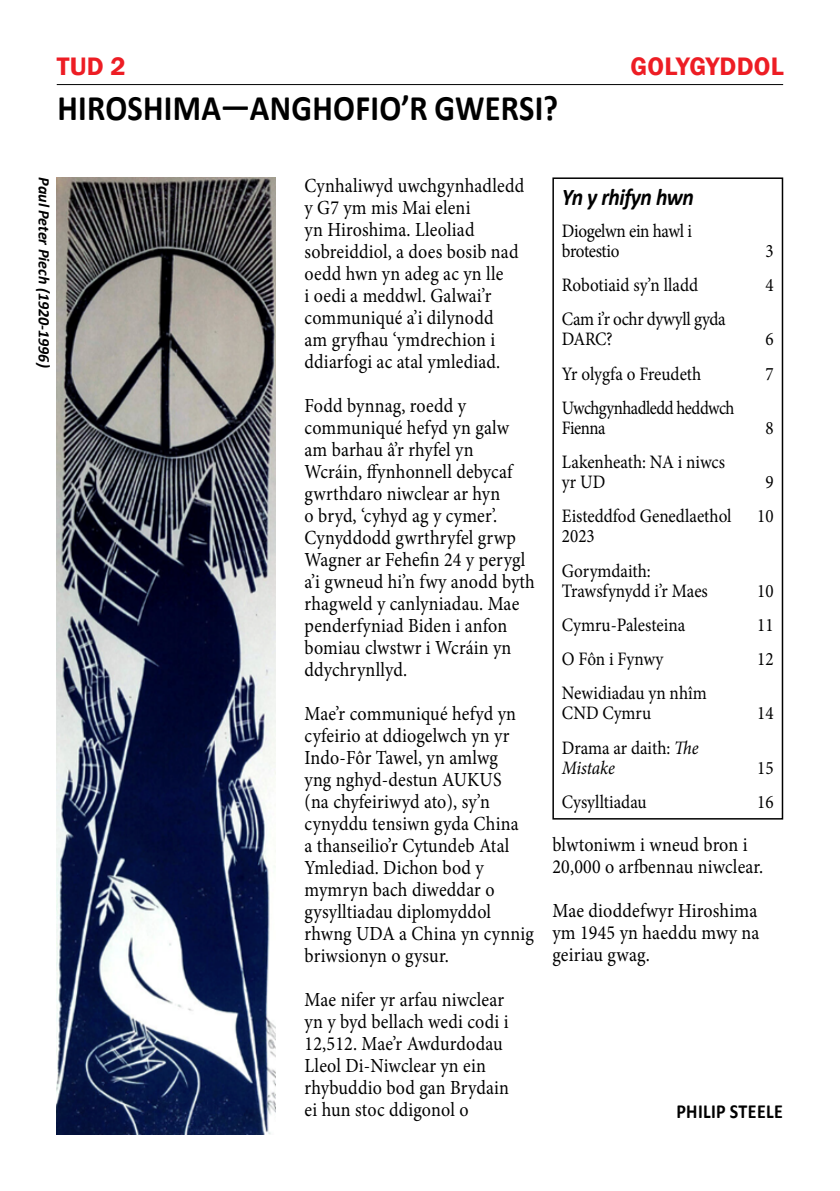
<style>
.page{position:relative;width:840px;height:1191px;background:#fff}
.page>*{position:absolute;margin:0;border:0;box-sizing:border-box;transform-origin:0 0}
.t1{font:700 36px "Calibri";letter-spacing:.01em;color:#000;scale:.9 1}
.t2{font:600 26px "Franklin Gothic";letter-spacing:.01em;color:#ed1d24}
.t3{font:italic 700 24px "Calibri";letter-spacing:-.02em;color:#000;scale:.9 1}
.t4{font:20px/22px "Minion Pro";letter-spacing:.01em;color:#000;scale:.9 1}
.t5{font:700 20px "Calibri";letter-spacing:.02em;color:#000;scale:.9 1}
.t6{font:19px/20px "Minion Pro";letter-spacing:-.005em;color:#000;scale:.9 1}
.t7{font:19px/20px "Minion Pro";letter-spacing:-.03em;color:#000;scale:.88 1}
.t8{font:italic 700 16px "Calibri";color:#000}
.s1{font-style:italic}
</style>
<div class="page">
<hr style="left:57px;top:84px;width:725px;height:1px;background:#000">
<div style="left:552px;top:177px;width:230px;height:642px;border:2px solid #000"></div>
<img style="left:57px;top:177px;width:218px;height:957px">
<h2 class="t2" style="left:57px;top:50px;width:71px">TUD 2</h2>
<h2 class="t2" style="left:630px;top:50px;width:155px">GOLYGYDDOL</h2>
<h1 class="t1" style="left:57px;top:83px;width:557px">HIROSHIMA—ANGHOFIO’R GWERSI?</h1>
<p class="t8" style="left:55px;top:177px;width:192px;rotate:90deg">Paul Peter Piech (1920-1996)</p>
<p class="t4" style="left:304px;top:175px;width:245px">Cynhaliwyd uwchgynhadledd y G7 ym mis Mai eleni<br>yn Hiroshima. Lleoliad sobreiddiol, a does bosib nad oedd hwn yn adeg ac yn lle<br>i oedi a meddwl. Galwai’r communiqué a’i dilynodd<br>am gryfhau ‘ymdrechion i ddiarfogi ac atal ymlediad.</p>
<p class="t4" style="left:304px;top:395px;width:257px">Fodd bynnag, roedd y communiqué hefyd yn galw am barhau â’r rhyfel yn<br>Wcráin, ffynhonnell debycaf gwrthdaro niwclear ar hyn<br>o bryd, ‘cyhyd ag y cymer’.<br>Cynyddodd gwrthryfel grwp<br>Wagner ar Fehefin 24 y perygl a’i gwneud hi’n fwy anodd byth rhagweld y canlyniadau. Mae penderfyniad Biden i anfon bomiau clwstwr i Wcráin yn ddychrynllyd.</p>
<p class="t4" style="left:304px;top:703px;width:256px">Mae’r communiqué hefyd yn cyfeirio at ddiogelwch yn yr<br>Indo-Fôr Tawel, yn amlwg<br>yng nghyd-destun AUKUS<br>(na chyfeiriwyd ato), sy’n cynyddu tensiwn gyda China<br>a thanseilio’r Cytundeb Atal<br>Ymlediad. Dichon bod y mymryn bach diweddar o gysylltiadau diplomyddol rhwng UDA a China yn cynnig briwsionyn o gysur.</p>
<p class="t4" style="left:304px;top:989px;width:228px">Mae nifer yr arfau niwclear yn y byd bellach wedi codi i<br>12,512. Mae’r Awdurdodau<br>Lleol Di-Niwclear yn ein rhybuddio bod gan Brydain ei hun stoc ddigonol o</p>
<p class="t3" style="left:561px;top:180px;width:148px">Yn y rhifyn hwn</p>
<p class="t6" style="left:561px;top:221px;width:146px">Diogelwn ein hawl i brotestio</p>
<p class="t6" style="left:765px;top:241px;width:11px">3</p>
<p class="t6" style="left:561px;top:275px;width:153px">Robotiaid sy’n lladd</p>
<p class="t6" style="left:765px;top:275px;width:11px">4</p>
<p class="t6" style="left:561px;top:309px;width:183px">Cam i’r ochr dywyll gyda<br>DARC?</p>
<p class="t6" style="left:765px;top:329px;width:11px">6</p>
<p class="t6" style="left:561px;top:364px;width:156px">Yr olygfa o Freudeth</p>
<p class="t6" style="left:765px;top:364px;width:11px">7</p>
<p class="t7" style="left:561px;top:398px;width:197px">Uwchgynhadledd heddwch<br>Fienna</p>
<p class="t6" style="left:765px;top:418px;width:11px">8</p>
<p class="t6" style="left:561px;top:452px;width:183px">Lakenheath: NA i niwcs yr UD</p>
<p class="t6" style="left:765px;top:472px;width:11px">9</p>
<p class="t6" style="left:561px;top:506px;width:190px">Eisteddfod Genedlaethol<br>2023</p>
<p class="t6" style="left:756px;top:506px;width:20px">10</p>
<p class="t6" style="left:561px;top:561px;width:163px">Gorymdaith:<br>Trawsfynydd i’r Maes</p>
<p class="t6" style="left:756px;top:581px;width:20px">10</p>
<p class="t6" style="left:561px;top:615px;width:138px">Cymru-Palesteina</p>
<p class="t6" style="left:756px;top:615px;width:20px">11</p>
<p class="t6" style="left:561px;top:649px;width:114px">O Fôn i Fynwy</p>
<p class="t6" style="left:756px;top:649px;width:20px">12</p>
<p class="t6" style="left:561px;top:683px;width:162px">Newidiadau yn nhîm<br>CND Cymru</p>
<p class="t6" style="left:756px;top:703px;width:20px">14</p>
<p class="t6" style="left:561px;top:737px;width:153px">Drama ar daith: <span class="s1">The<br>Mistake</span></p>
<p class="t6" style="left:756px;top:757px;width:20px">15</p>
<p class="t6" style="left:561px;top:792px;width:95px">Cysylltiadau</p>
<p class="t6" style="left:756px;top:792px;width:20px">16</p>
<p class="t4" style="left:552px;top:834px;width:236px">blwtoniwm i wneud bron i<br>20,000 o arfbennau niwclear.</p>
<p class="t4" style="left:552px;top:900px;width:231px;text-align:justify">Mae dioddefwyr Hiroshima ym 1945 yn haeddu mwy na geiriau gwag.</p>
<p class="t5" style="left:676px;top:1096px;width:120px">PHILIP STEELE</p>
</div>
